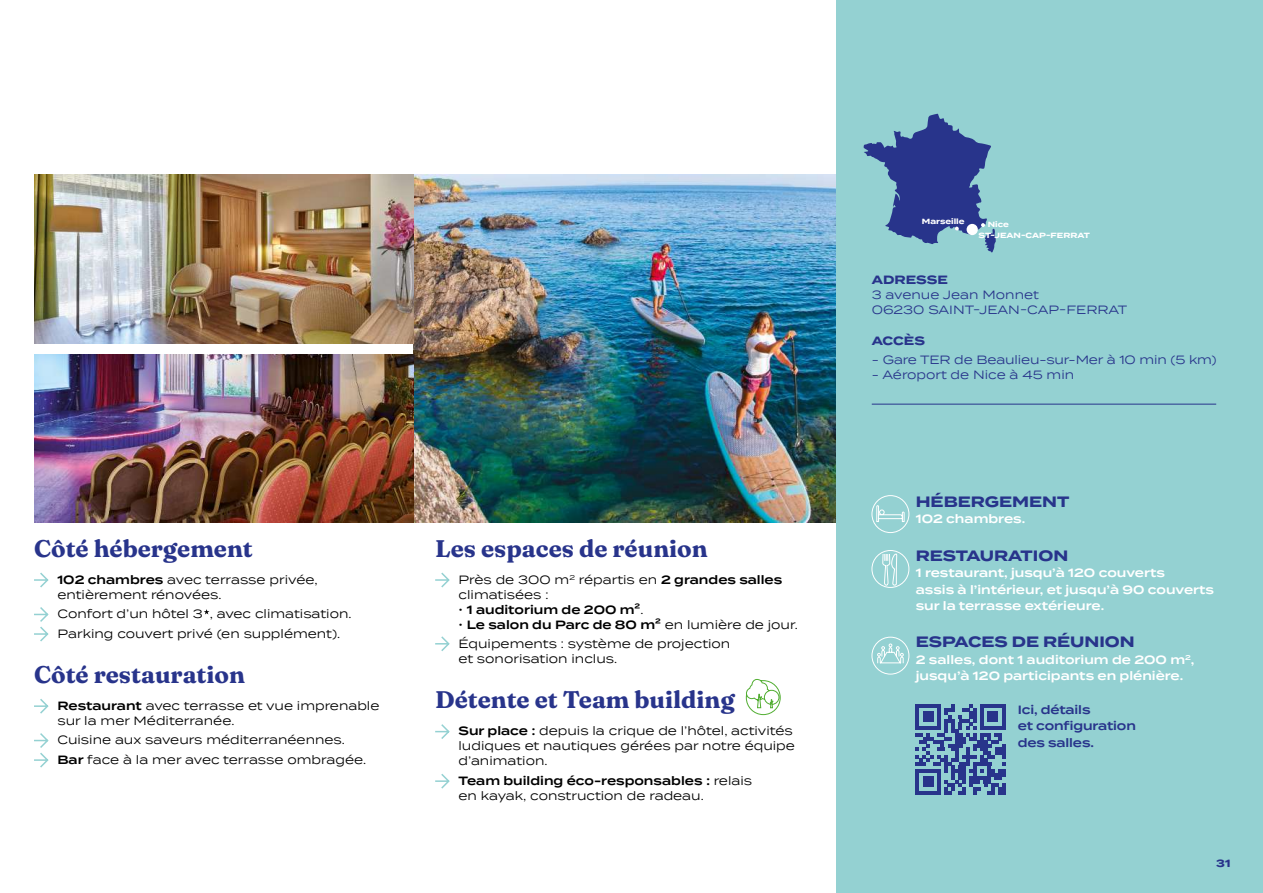
<style>
.page{position:relative;width:1263px;height:893px;background:#fff}
.page>*{position:absolute;margin:0;border:0;box-sizing:border-box;transform-origin:0 0}
.t1{font:700 24px "Fraunces";color:#28348b}
.t2{font:700 15px "Termina";color:#28348b}
.t3{font:12px/15px "Termina";color:#000}
.t4{font:600 12px/16.5px "Termina";color:#fff}
.t5{font:12px/15px "Termina";color:#28348b}
.t6{font:600 12px/16.5px "Termina";letter-spacing:-.01em;color:#28348b}
.t7{font:600 12px "Termina";color:#000}
.t8{font:700 12px "Termina";color:#28348b}
.t9{font:700 10.5px "Termina";color:#28348b}
.t10{font:700 7.5px/11.1px "Termina";color:#fff}
.s1{font-weight:600}
.s2{font-weight:400}
</style>
<div class="page">
<img style="left:414px;top:174px;width:422px;height:349px">
<img style="left:34px;top:354px;width:380px;height:169px">
<img style="left:34px;top:174px;width:380px;height:169px">
<div style="left:836px;top:0;width:427px;height:893px;background:#94d1d2"></div>
<svg style="left:871px;top:495px;width:39px;height:38px"></svg>
<svg style="left:871px;top:550px;width:39px;height:38px"></svg>
<svg style="left:871px;top:636px;width:39px;height:39px"></svg>
<svg style="left:34px;top:572px;width:15px;height:16px"></svg>
<svg style="left:34px;top:607px;width:15px;height:35px"></svg>
<svg style="left:435px;top:572px;width:15px;height:16px"></svg>
<svg style="left:435px;top:636px;width:15px;height:15px"></svg>
<svg style="left:435px;top:774px;width:15px;height:15px"></svg>
<svg style="left:435px;top:724px;width:15px;height:15px"></svg>
<svg style="left:34px;top:699px;width:15px;height:15px"></svg>
<svg style="left:34px;top:733px;width:15px;height:35px"></svg>
<hr style="left:872px;top:404px;width:344px;height:1px;background:#28348b">
<svg style="left:863px;top:114px;width:133px;height:138px"></svg>
<div style="left:966px;top:224px;width:12px;height:11px;background:#fff;border-radius:50%"></div>
<svg style="left:204px;top:609px;width:5px;height:5px"></svg>
<svg style="left:915px;top:704px;width:90px;height:90px"></svg>
<hr style="left:915px;top:791px;width:26px;height:3px;background:#28348b">
<div style="left:923px;top:776px;width:10px;height:11px;background:#28348b"></div>
<svg style="left:746px;top:679px;width:35px;height:36px"></svg>
<h1 class="t1" style="left:34px;top:529px;width:220px">Côté hébergement</h1>
<p class="t3" style="left:57px;top:571px;width:262px"><span class="s1">102 chambres</span> avec terrasse privée, entièrement rénovées.</p>
<p class="t3" style="left:57px;top:604px;width:296px;line-height:19.5px">Confort d’un hôtel 3 , avec climatisation.<br>Parking couvert privé (en supplément).</p>
<h1 class="t1" style="left:34px;top:655px;width:213px">Côté restauration</h1>
<p class="t3" style="left:57px;top:697px;width:324px"><span class="s1">Restaurant</span> avec terrasse et vue imprenable sur la mer Méditerranée.</p>
<p class="t3" style="left:57px;top:730px;width:310px;line-height:19.5px">Cuisine aux saveurs méditerranéennes.<br><span class="s1">Bar</span> face à la mer avec terrasse ombragée.</p>
<h1 class="t1" style="left:435px;top:529px;width:274px">Les espaces de réunion</h1>
<p class="t3" style="left:459px;top:571px;width:325px">Près de 300 m<sup>2</sup> répartis en <span class="s1">2 grandes salles </span>climatisées :</p>
<p class="t7" style="left:459px;top:600px;width:186px"><span class="s2">•</span> 1 auditorium de 200 m²<span class="s2">.</span></p>
<p class="t3" style="left:459px;top:614px;width:341px;line-height:19.5px">• <span class="s1">Le salon du Parc de 80 m²</span> en lumière de jour.<br>Équipements : système de projection</p>
<p class="t3" style="left:459px;top:651px;width:160px">et sonorisation inclus.</p>
<h1 class="t1" style="left:435px;top:681px;width:301px">Détente et Team building</h1>
<p class="t3" style="left:459px;top:723px;width:338px"><span class="s1">Sur place :</span> depuis la crique de l’hôtel, activités ludiques et nautiques gérées par notre équipe d’animation.</p>
<p class="t3" style="left:459px;top:772px;width:295px"><span class="s1">Team building éco-responsables :</span> relais en kayak, construction de radeau.</p>
<p class="t10" style="left:922px;top:216px;width:44px">Marseille</p>
<p class="t10" style="left:978px;top:219px;width:113px;text-indent:9px">Nice<br>ST-JEAN-CAP-FERRAT</p>
<p class="t8" style="left:872px;top:270px;width:78px">ADRESSE</p>
<p class="t5" style="left:872px;top:286px;width:257px">3 avenue Jean Monnet<br>06230 SAINT-JEAN-CAP-FERRAT</p>
<p class="t8" style="left:872px;top:332px;width:55px">ACCÈS</p>
<p class="t5" style="left:872px;top:352px;width:346px">- Gare TER de Beaulieu-sur-Mer à 10 min (5 km)</p>
<p class="t5" style="left:872px;top:367px;width:204px">- Aéroport de Nice à 45 min</p>
<p class="t2" style="left:916px;top:490px;width:155px">HÉBERGEMENT</p>
<p class="t4" style="left:916px;top:511px;width:111px">102 chambres.</p>
<p class="t2" style="left:916px;top:544px;width:154px">RESTAURATION</p>
<p class="t4" style="left:916px;top:564px;width:300px">1 restaurant, jusqu’à 120 couverts<br>assis à l’intérieur, et jusqu’à 90 couverts sur la terrasse extérieure.</p>
<p class="t2" style="left:916px;top:631px;width:220px">ESPACES DE RÉUNION</p>
<p class="t4" style="left:916px;top:651px;width:280px">2 salles, dont 1 auditorium de 200 m<sup>2</sup>, jusqu’à 120 participants en plénière.</p>
<p class="t6" style="left:1018px;top:701px;width:120px">Ici, détails<br>et configuration des salles.</p>
<p class="t9" style="left:1216px;top:855px;width:16px">31</p>
</div>
